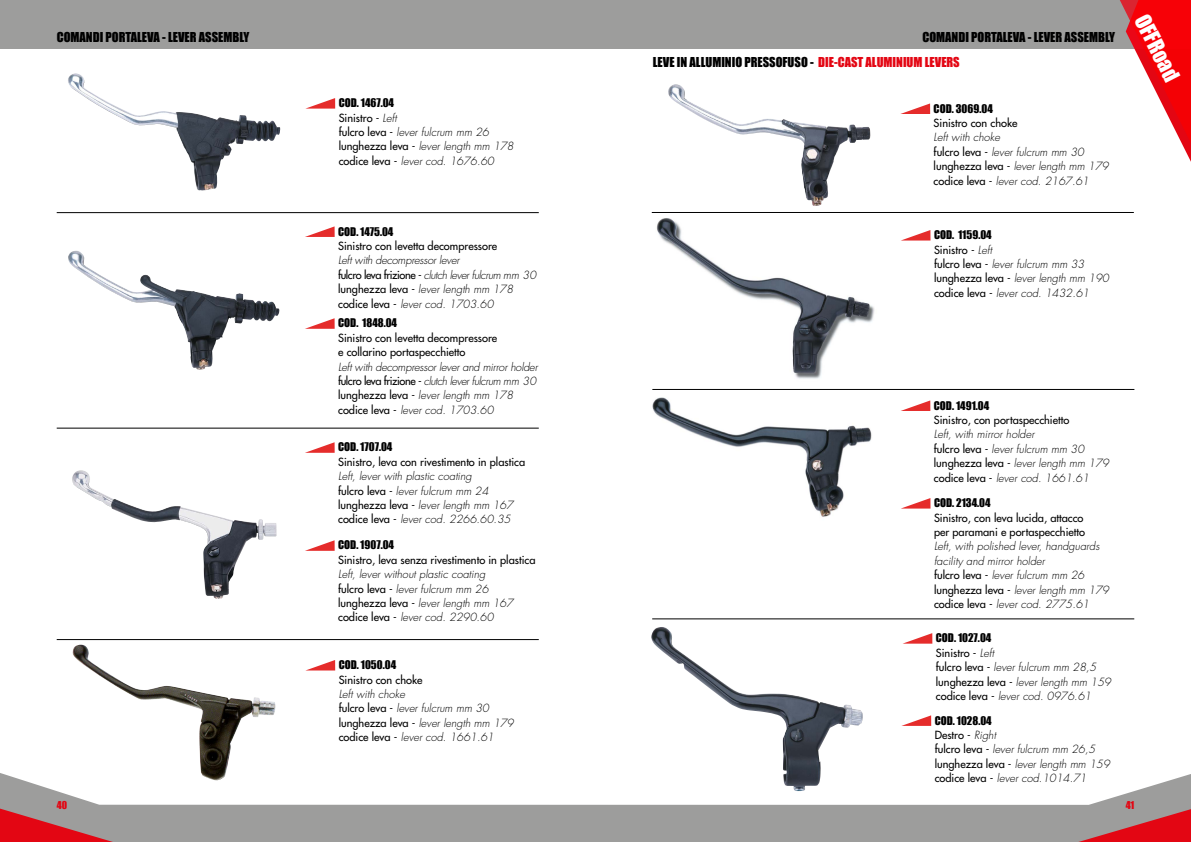
<style>
.page{position:relative;width:1191px;height:842px;background:#fff}
.page>*{position:absolute;margin:0;border:0;box-sizing:border-box;transform-origin:0 0}
.t1{font:20.8px "Impact";color:#fff}
.t2{font:12.6px "Impact";color:#000}
.t3{font:italic 300 11px/14.4px "Futura";color:#000}
.t4{font:11px/14.4px "Futura";color:#000}
.t5{font:italic 300 11px/14.4px "Futura";letter-spacing:-.02em;color:#000}
.t6{font:11px "Impact";color:#000}
.t7{font:10px "Impact";color:#e30613}
.s1{font-weight:400;font-style:normal}
.s2{color:#e30613}
</style>
<div class="page">
<svg style="left:0;top:773px;width:1191px;height:69px;fill:#9d9d9c"></svg>
<svg style="left:0;top:806px;width:142px;height:36px"></svg>
<svg style="left:1049px;top:807px;width:142px;height:35px"></svg>
<div style="left:0;top:0;width:1191px;height:49px;background:#9d9d9c"></div>
<svg style="left:1120px;top:0;width:71px;height:162px"></svg>
<img style="left:652px;top:397px;width:220px;height:120px">
<img style="left:656px;top:218px;width:219px;height:161px">
<svg style="left:901px;top:230px;width:29px;height:11px"></svg>
<svg style="left:901px;top:400px;width:29px;height:11px"></svg>
<hr style="left:652px;top:389px;width:482px;height:1px;background:#000">
<hr style="left:652px;top:618px;width:482px;height:1px;background:#000">
<img style="left:68px;top:257px;width:212px;height:113px">
<hr style="left:57px;top:639px;width:482px;height:1px;background:#000">
<hr style="left:57px;top:212px;width:482px;height:1px;background:#000">
<hr style="left:57px;top:428px;width:482px;height:1px;background:#000">
<svg style="left:305px;top:98px;width:30px;height:11px"></svg>
<svg style="left:305px;top:226px;width:30px;height:11px"></svg>
<img style="left:72px;top:470px;width:204px;height:129px">
<svg style="left:305px;top:442px;width:30px;height:11px"></svg>
<img style="left:68px;top:77px;width:212px;height:113px">
<svg style="left:305px;top:318px;width:30px;height:11px"></svg>
<svg style="left:305px;top:540px;width:30px;height:11px"></svg>
<img style="left:72px;top:645px;width:204px;height:136px">
<svg style="left:307px;top:660px;width:28px;height:10px"></svg>
<img style="left:668px;top:84px;width:202px;height:122px">
<svg style="left:900px;top:103px;width:30px;height:11px"></svg>
<hr style="left:652px;top:212px;width:481px;height:1px;background:#000">
<img style="left:651px;top:627px;width:212px;height:164px">
<svg style="left:903px;top:633px;width:29px;height:11px"></svg>
<svg style="left:901px;top:715px;width:30px;height:11px"></svg>
<svg style="left:901px;top:498px;width:29px;height:11px"></svg>
<p class="t2" style="left:57px;top:28px;width:77px">TITOLO - TITOLO</p>
<p class="t2" style="left:57px;top:28px;width:194px">COMANDI PORTALEVA - LEVER ASSEMBLY</p>
<p class="t6" style="left:339px;top:94px;width:57px">COD. 1467.04</p>
<p class="t3" style="left:339px;top:111px;width:177px"><span class="s1">Sinistro -</span> Left<br><span class="s1">fulcro leva -</span> lever fulcrum mm 26 <span class="s1">lunghezza leva -</span> lever length mm 178 <span class="s1">codice leva -</span> lever cod. 1676.60</p>
<p class="t6" style="left:338px;top:223px;width:57px">COD. 1475.04</p>
<p class="t4" style="left:338px;top:239px;width:161px">Sinistro con levetta decompressore</p>
<p class="t5" style="left:338px;top:253px;width:200px">Left with decompressor lever<br><span class="s1">fulcro leva frizione -</span> clutch lever fulcrum mm 30 <span class="s1">lunghezza leva -</span> lever length mm 178 <span class="s1">codice leva -</span> lever cod. 1703.60</p>
<p class="t6" style="left:338px;top:315px;width:60px">COD. 1848.04</p>
<p class="t4" style="left:338px;top:330px;width:161px">Sinistro con levetta decompressore e collarino portaspecchietto</p>
<p class="t5" style="left:338px;top:360px;width:201px">Left with decompressor lever and mirror holder <span class="s1">fulcro leva frizione -</span> clutch lever fulcrum mm 30 <span class="s1">lunghezza leva -</span> lever length mm 178 <span class="s1">codice leva -</span> lever cod. 1703.60</p>
<p class="t6" style="left:338px;top:439px;width:56px">COD. 1707.04</p>
<p class="t4" style="left:338px;top:454px;width:188px">Sinistro, leva con rivestimento in plastica</p>
<p class="t3" style="left:338px;top:469px;width:177px">Left, lever with plastic coating<br><span class="s1">fulcro leva -</span> lever fulcrum mm 24 <span class="s1">lunghezza leva -</span> lever length mm 167 <span class="s1">codice leva -</span> lever cod. 2266.60.35</p>
<p class="t6" style="left:338px;top:537px;width:57px">COD. 1907.04</p>
<p class="t4" style="left:338px;top:552px;width:199px">Sinistro, leva senza rivestimento in plastica</p>
<p class="t3" style="left:338px;top:567px;width:177px">Left, lever without plastic coating <span class="s1">fulcro leva -</span> lever fulcrum mm 26 <span class="s1">lunghezza leva -</span> lever length mm 167 <span class="s1">codice leva -</span> lever cod. 2290.60</p>
<p class="t6" style="left:339px;top:656px;width:59px">COD. 1050.04</p>
<p class="t4" style="left:339px;top:672px;width:85px">Sinistro con choke</p>
<p class="t3" style="left:339px;top:687px;width:177px">Left with choke<br><span class="s1">fulcro leva -</span> lever fulcrum mm 30 <span class="s1">lunghezza leva -</span> lever length mm 179 <span class="s1">codice leva -</span> lever cod. 1661.61</p>
<p class="t2" style="left:922px;top:28px;width:194px">COMANDI PORTALEVA - LEVER ASSEMBLY</p>
<p class="t2" style="left:653px;top:52px;width:308px">LEVE IN ALLUMINIO PRESSOFUSO - <span class="s2">DIE-CAST ALUMINIUM LEVERS</span></p>
<p class="t6" style="left:933px;top:100px;width:61px">COD. 3069.04</p>
<p class="t4" style="left:933px;top:116px;width:85px">Sinistro con choke</p>
<p class="t3" style="left:933px;top:130px;width:177px">Left with choke<br><span class="s1">fulcro leva -</span> lever fulcrum mm 30 <span class="s1">lunghezza leva -</span> lever length mm 179 <span class="s1">codice leva -</span> lever cod. 2167.61</p>
<p class="t6" style="left:934px;top:226px;width:59px">COD. 1159.04</p>
<p class="t3" style="left:934px;top:242px;width:177px"><span class="s1">Sinistro -</span> Left<br><span class="s1">fulcro leva -</span> lever fulcrum mm 33 <span class="s1">lunghezza leva -</span> lever length mm 190 <span class="s1">codice leva -</span> lever cod. 1432.61</p>
<h1 class="t1" style="left:1155px;top:9px;width:73px;rotate:63deg">OFFRoad</h1>
<p class="t6" style="left:934px;top:397px;width:57px">COD. 1491.04</p>
<p class="t4" style="left:934px;top:413px;width:137px">Sinistro, con portaspecchietto</p>
<p class="t3" style="left:934px;top:427px;width:177px">Left, with mirror holder<br><span class="s1">fulcro leva -</span> lever fulcrum mm 30 <span class="s1">lunghezza leva -</span> lever length mm 179 <span class="s1">codice leva -</span> lever cod. 1661.61</p>
<p class="t6" style="left:934px;top:494px;width:58px">COD. 2134.04</p>
<p class="t4" style="left:934px;top:510px;width:152px">Sinistro, con leva lucida, attacco per paramani e portaspecchietto</p>
<p class="t3" style="left:934px;top:539px;width:177px">Left, with polished lever, handguards facility and mirror holder<br><span class="s1">fulcro leva -</span> lever fulcrum mm 26 <span class="s1">lunghezza leva -</span> lever length mm 179 <span class="s1">codice leva -</span> lever cod. 2775.61</p>
<p class="t6" style="left:936px;top:629px;width:57px">COD. 1027.04</p>
<p class="t3" style="left:936px;top:646px;width:177px"><span class="s1">Sinistro -</span> Left<br><span class="s1">fulcro leva -</span> lever fulcrum mm 28,5 <span class="s1">lunghezza leva -</span> lever length mm 159 <span class="s1">codice leva -</span> lever cod. 0976.61</p>
<p class="t6" style="left:934px;top:712px;width:59px">COD. 1028.04</p>
<p class="t3" style="left:934px;top:728px;width:177px"><span class="s1">Destro -</span> Right<br><span class="s1">fulcro leva -</span> lever fulcrum mm 26,5 <span class="s1">lunghezza leva -</span> lever length mm 159 <span class="s1">codice leva -</span> lever cod.1014.71</p>
<p class="t7" style="left:57px;top:798px;width:12px">40</p>
<p class="t7" style="left:1125px;top:798px;width:10px">41</p>
</div>
